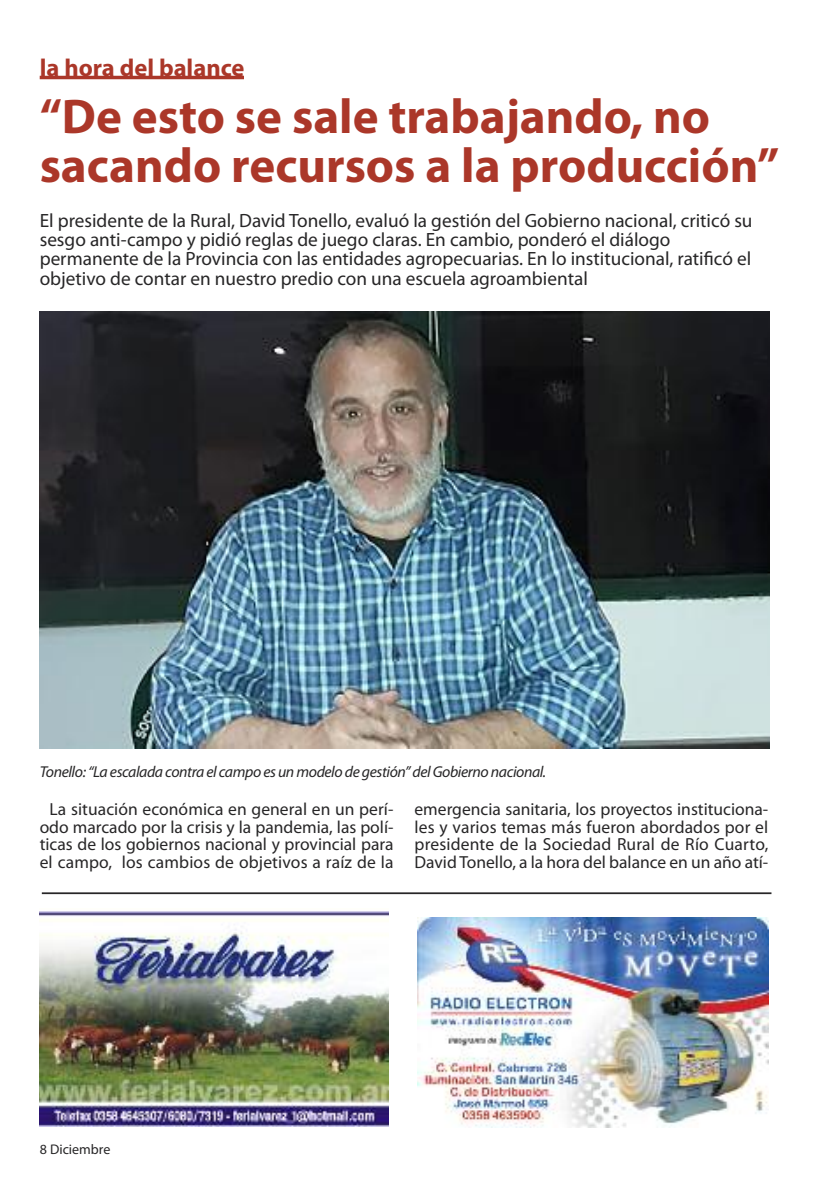
<style>
.page{position:relative;width:819px;height:1191px;background:#fff}
.page>*{position:absolute;margin:0;border:0;box-sizing:border-box;transform-origin:0 0}
.t1{font:700 49px/49px "Myriad Pro";color:#ab3729}
.t2{font:700 24.5px "Myriad Pro";color:#ab3729}
.t3{font:19.25px/19.2px "Myriad Pro";color:#272627}
.t4{font:17.5px/17.5px "Myriad Pro";color:#272627;text-align:center}
.t5{font:italic 15.75px "Myriad Pro";letter-spacing:-.025em;color:#272627}
.t6{font:14px "Myriad Pro";color:#272627}
</style>
<div class="page">
<hr style="left:40px;top:76px;width:204px;height:3px;background:#ab3729">
<hr style="left:42px;top:892px;width:729px;height:2px;background:#272627">
<img style="left:40px;top:312px;width:729px;height:436px">
<img style="left:418px;top:917px;width:350px;height:210px">
<img style="left:40px;top:911px;width:348px;height:215px">
<h2 class="t2" style="left:40px;top:59px;width:206px">la hora del balance</h2>
<h1 class="t1" style="left:40px;top:96px;width:741px">“De esto se sale trabajando, no sacando recursos a la producción”</h1>
<p class="t3" style="left:40px;top:212px;width:714px">El presidente de la Rural, David Tonello, evaluó la gestión del Gobierno nacional, criticó su sesgo anti-campo y pidió reglas de juego claras. En cambio, ponderó el diálogo permanente de la Provincia con las entidades agropecuarias. En lo institucional, ratificó el objetivo de contar en nuestro predio con una escuela agroambiental</p>
<p class="t5" style="left:40px;top:766px;width:508px">Tonello: “La escalada contra el campo es un modelo de gestión” del Gobierno nacional.</p>
<p class="t4" style="left:40px;top:802px;width:355px">La situación económica en general en un perí&shy;odo marcado por la crisis y la pandemia, las polí&shy;ticas de los gobiernos nacional y provincial para el campo, los cambios de objetivos a raíz de la</p>
<p class="t4" style="left:414px;top:802px;width:355px;text-align:justify">emergencia sanitaria, los proyectos instituciona&shy;les y varios temas más fueron abordados por el presidente de la Sociedad Rural de Río Cuarto, DavidTonello, a la hora del balance en un año atí-</p>
<p class="t6" style="left:40px;top:1143px;width:72px">8 Diciembre</p>
</div>
